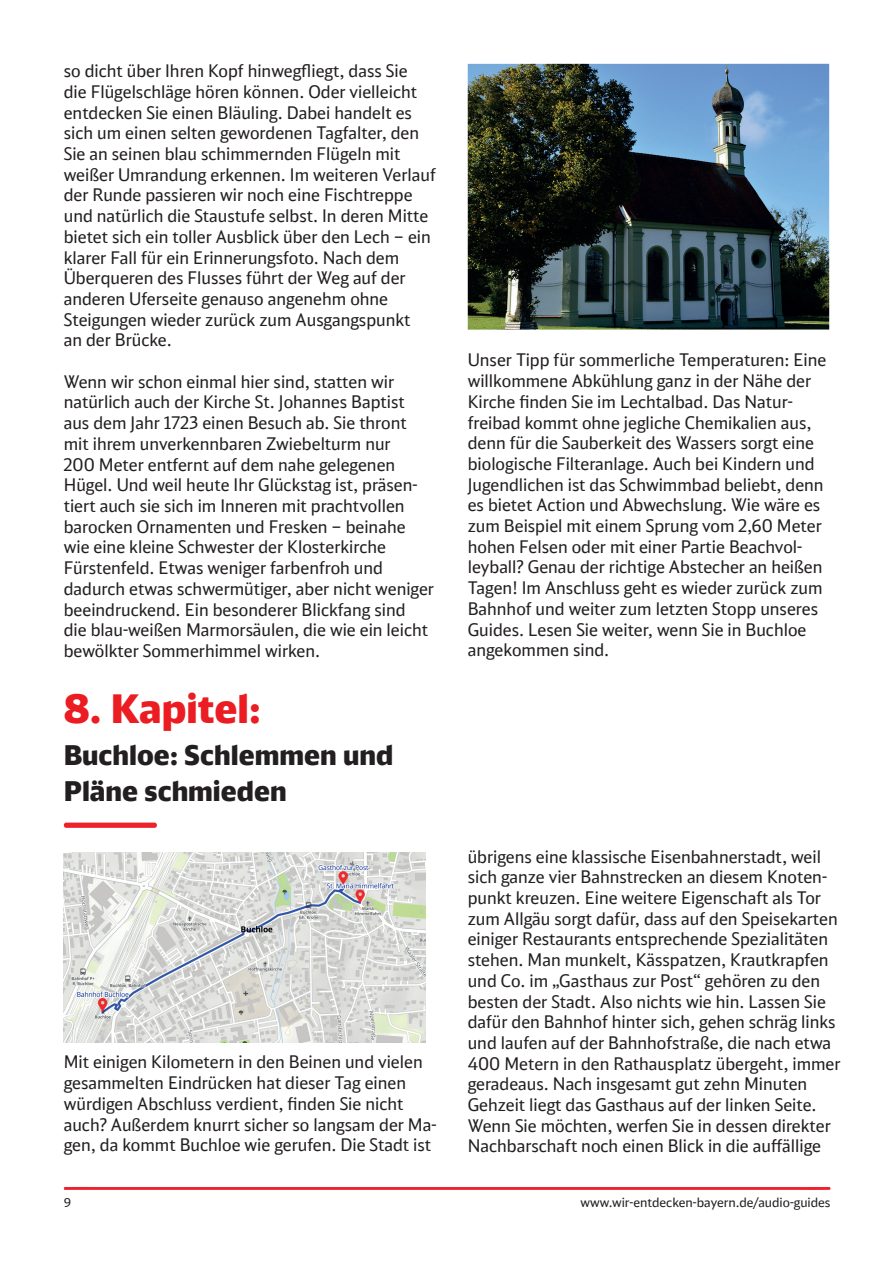
<style>
.page{position:relative;width:893px;height:1263px;background:#fff}
.page>*{position:absolute;margin:0;border:0;box-sizing:border-box;transform-origin:0 0}
.t1{font:900 39px "DB Head";color:#eb1d23}
.t2{font:900 27px/36px "DB Head";color:#231f20}
.t3{font:17.25px/20.7px "DB Head";color:#231f20}
.t4{font:12.75px "DB Head";color:#231f20}
.t5{font:12px "DB Head";color:#231f20}
</style>
<div class="page">
<svg style="left:63px;top:1187px;width:768px;height:3px;background:#ee2b34"></svg>
<img style="left:468px;top:64px;width:361px;height:266px">
<img style="left:64px;top:852px;width:361px;height:190px">
<svg style="left:63px;top:822px;width:94px;height:6px"></svg>
<p class="t3" style="left:64px;top:60px;width:373px">so dicht über Ihren Kopf hinwegfliegt, dass Sie<br>die Flügelschläge hören können. Oder vielleicht entdecken Sie einen Bläuling. Dabei handelt es sich um einen selten gewordenen Tagfalter, den Sie an seinen blau schimmernden Flügeln mit weißer Umrandung erkennen. Im weiteren Verlauf der Runde passieren wir noch eine Fischtreppe und natürlich die Staustufe selbst. In deren Mitte bietet sich ein toller Ausblick über den Lech – ein klarer Fall für ein Erinnerungsfoto. Nach dem Überqueren des Flusses führt der Weg auf der anderen Uferseite genauso angenehm ohne Steigungen wieder zurück zum Ausgangspunkt<br>an der Brücke.</p>
<p class="t3" style="left:64px;top:371px;width:372px">Wenn wir schon einmal hier sind, statten wir natürlich auch der Kirche St. Johannes Baptist aus dem Jahr 1723 einen Besuch ab. Sie thront mit ihrem unverkennbaren Zwiebelturm nur<br>200 Meter entfernt auf dem nahe gelegenen Hügel. Und weil heute Ihr Glückstag ist, präsen&shy;tiert auch sie sich im Inneren mit prachtvollen barocken Ornamenten und Fresken – beinahe wie eine kleine Schwester der Klosterkirche Fürstenfeld. Etwas weniger farbenfroh und dadurch etwas schwermütiger, aber nicht weniger beeindruckend. Ein besonderer Blickfang sind<br>die blau-weißen Marmorsäulen, die wie ein leicht bewölkter Sommerhimmel wirken.</p>
<h1 class="t1" style="left:64px;top:683px;width:198px">8. Kapitel:</h1>
<h2 class="t2" style="left:64px;top:736px;width:331px">Buchloe: Schlemmen und<br>Pläne schmieden</h2>
<p class="t3" style="left:64px;top:1051px;width:374px">Mit einigen Kilometern in den Beinen und vielen gesammelten Eindrücken hat dieser Tag einen würdigen Abschluss verdient, finden Sie nicht auch? Außerdem knurrt sicher so langsam der Ma&shy;gen, da kommt Buchloe wie gerufen. Die Stadt ist</p>
<p class="t3" style="left:468px;top:349px;width:360px">Unser Tipp für sommerliche Temperaturen: Eine willkommene Abkühlung ganz in der Nähe der Kirche finden Sie im Lechtalbad. Das Natur&shy;freibad kommt ohne jegliche Chemikalien aus, denn für die Sauberkeit des Wassers sorgt eine biologische Filteranlage. Auch bei Kindern und Jugendlichen ist das Schwimmbad beliebt, denn es bietet Action und Abwechslung. Wie wäre es zum Beispiel mit einem Sprung vom 2,60 Meter hohen Felsen oder mit einer Partie Beachvol&shy;leyball? Genau der richtige Abstecher an heißen Tagen! Im Anschluss geht es wieder zurück zum Bahnhof und weiter zum letzten Stopp unseres Guides. Lesen Sie weiter, wenn Sie in Buchloe angekommen sind.</p>
<p class="t3" style="left:468px;top:846px;width:374px">übrigens eine klassische Eisenbahnerstadt, weil sich ganze vier Bahnstrecken an diesem Knoten&shy;punkt kreuzen. Eine weitere Eigenschaft als Tor zum Allgäu sorgt dafür, dass auf den Speisekarten einiger Restaurants entsprechende Spezialitäten stehen. Man munkelt, Kässpatzen, Krautkrapfen und Co. im „Gasthaus zur Post“ gehören zu den besten der Stadt. Also nichts wie hin. Lassen Sie dafür den Bahnhof hinter sich, gehen schräg links und laufen auf der Bahnhofstraße, die nach etwa 400 Metern in den Rathausplatz übergeht, immer geradeaus. Nach insgesamt gut zehn Minuten Gehzeit liegt das Gasthaus auf der linken Seite.<br>Wenn Sie möchten, werfen Sie in dessen direkter Nachbarschaft noch einen Blick in die auffällige</p>
<p class="t5" style="left:64px;top:1195px;width:9px">9</p>
<p class="t4" style="left:580px;top:1195px;width:252px">www.wir-entdecken-bayern.de/audio-guides</p>
</div>
